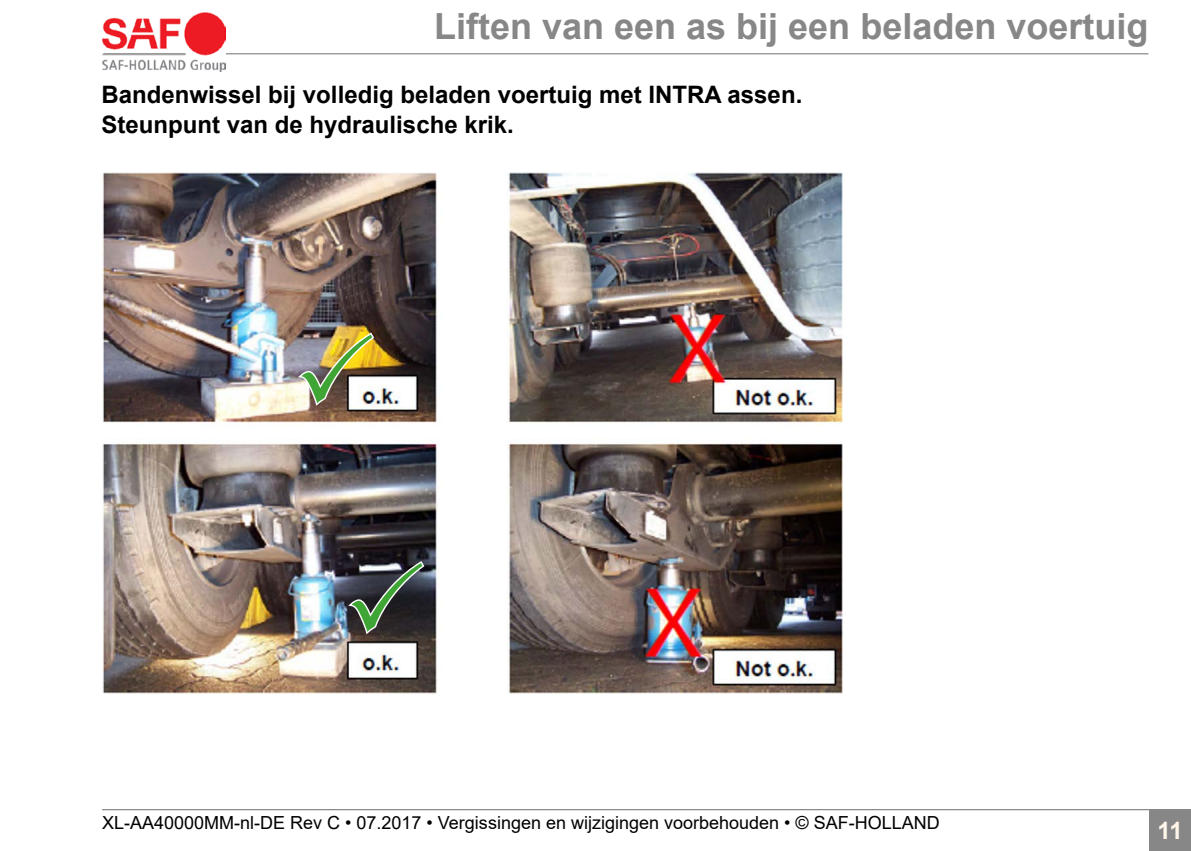
<style>
.page{position:relative;width:1191px;height:851px;background:#fff}
.page>*{position:absolute;margin:0;border:0;box-sizing:border-box;transform-origin:0 0}
.Ueberschrift_1_recht{font:700 36px "Arial";color:#878787}
.Ueberschrift_2{font:700 24px "Arial";color:#000}
.t1{font:700 24px "Arial";color:#fff5e9}
.t2{font:18px "Arial";color:#000}
</style>
<div class="page">
<hr style="left:225px;top:53px;width:923px;height:1px;background:#878787">
<img style="left:102px;top:13px;width:123px;height:58px">
<hr style="left:103px;top:53px;width:83px;height:1px;background:#878787">
<hr style="left:102px;top:808px;width:1089px;height:2px;background:#878787">
<div style="left:1149px;top:808px;width:42px;height:42px;background:#878787"></div>
<img style="left:102px;top:173px;width:740px;height:520px">
<img style="left:294px;top:330px;width:82px;height:78px">
<svg style="left:345px;top:559px;width:81px;height:78px"></svg>
<p class="Ueberschrift_1_recht" style="left:434px;top:1px;width:716px">Liften van een as bij een beladen voertuig</p>
<p class="Ueberschrift_2" style="left:101px;top:77px;width:702px">Bandenwissel bij volledig beladen voertuig met INTRA assen.</p>
<p class="Ueberschrift_2" style="left:101px;top:107px;width:414px">Steunpunt van de hydraulische krik.</p>
<p class="t2" style="left:102px;top:810px;width:839px">XL-AA40000MM-nl-DE Rev C • 07.2017 • Vergissingen en wijzigingen voorbehouden • © SAF-HOLLAND</p>
<p class="t1" style="left:1157px;top:813px;width:27px">11</p>
</div>
